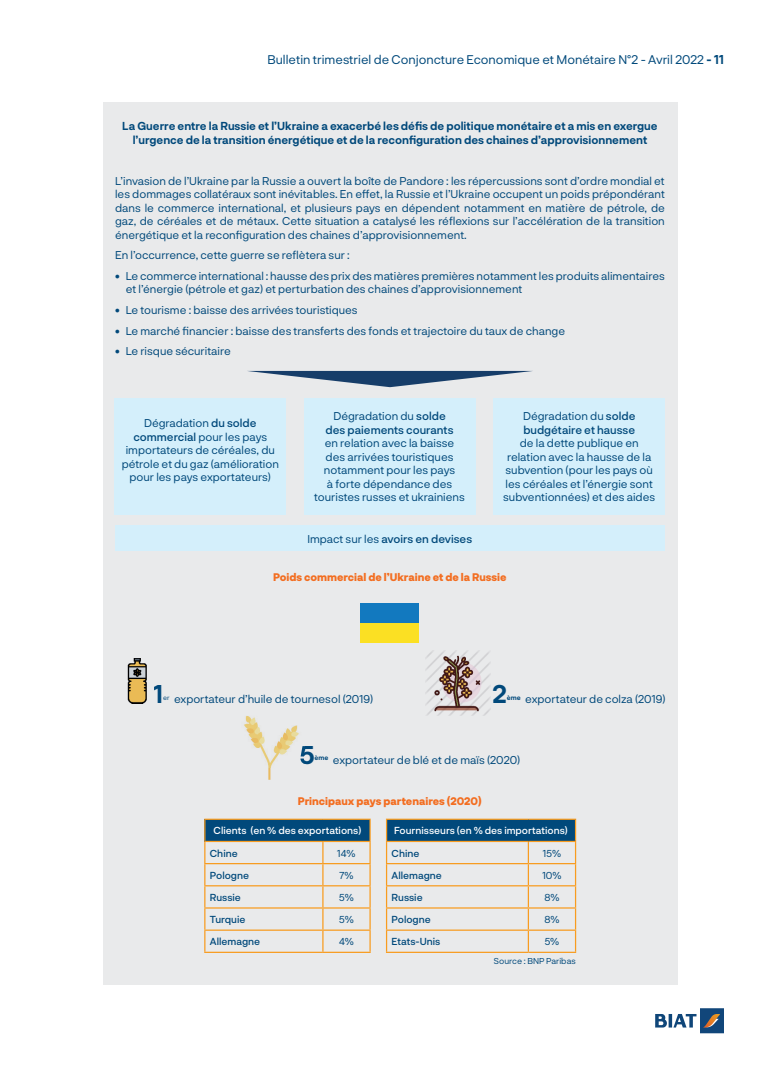
<style>
.page{position:relative;width:780px;height:1088px;background:#fff}
.page>*{position:absolute;margin:0;border:0;box-sizing:border-box;transform-origin:0 0}
.t1{font:700 25px "Neurial Grotesk";color:#01497b}
.t2{font:12.5px "Neurial Grotesk";color:#01497b}
.t3{font:11.25px/13.5px "Neurial Grotesk";color:#01497b;text-align:center}
.t4{font:700 11.25px/13.5px "Neurial Grotesk";color:#01497b;text-align:center}
.t5{font:500 11.25px/13.5px "Neurial Grotesk";color:#01497b;text-align:center}
.t6{font:800 10.62px "Neurial Grotesk";color:#f36e21}
.t7{font:500 10px "Neurial Grotesk";color:#01497b}
.t8{font:500 10px "Neurial Grotesk";color:#fff}
.t9{font:10px "Neurial Grotesk";color:#01497b}
.t10{font:8.5px "Neurial Grotesk";color:#01497b}
.s1{font-weight:700}
.s2{font-weight:500}
.s3{font-weight:400}
</style>
<div class="page">
<img style="left:655px;top:1008px;width:69px;height:25px">
<div style="left:103px;top:103px;width:574px;height:882px;background:#e9eaeb"></div>
<div style="left:205px;top:819px;width:165px;height:22px;background:#01497b"></div>
<hr style="left:204px;top:841px;width:119px;height:1px;background:#f89c20">
<hr style="left:323px;top:841px;width:47px;height:1px;background:#f89c20">
<hr style="left:204px;top:863px;width:119px;height:1px;background:#f89c20">
<hr style="left:323px;top:863px;width:47px;height:1px;background:#f89c20">
<hr style="left:204px;top:885px;width:119px;height:1px;background:#f89c20">
<hr style="left:323px;top:885px;width:47px;height:1px;background:#f89c20">
<hr style="left:204px;top:907px;width:119px;height:1px;background:#f89c20">
<hr style="left:323px;top:907px;width:47px;height:1px;background:#f89c20">
<hr style="left:204px;top:929px;width:119px;height:2px;background:#f89c20">
<hr style="left:323px;top:929px;width:47px;height:2px;background:#f89c20">
<svg style="left:322px;top:842px;width:1px;height:110px"></svg>
<hr style="left:204px;top:952px;width:119px;height:1px;background:#f89c20">
<hr style="left:323px;top:952px;width:47px;height:1px;background:#f89c20">
<svg style="left:204px;top:820px;width:1px;height:132px"></svg>
<hr style="left:204px;top:819px;width:119px;height:1px;background:#f89c20">
<hr style="left:323px;top:819px;width:47px;height:1px;background:#f89c20">
<svg style="left:369px;top:820px;width:1px;height:132px"></svg>
<div style="left:386px;top:819px;width:189px;height:22px;background:#01497b"></div>
<hr style="left:386px;top:841px;width:142px;height:1px;background:#f89c20">
<hr style="left:528px;top:841px;width:48px;height:1px;background:#f89c20">
<hr style="left:527px;top:842px;width:2px;height:21px;background:#f89c20">
<hr style="left:386px;top:863px;width:142px;height:1px;background:#f89c20">
<hr style="left:528px;top:863px;width:48px;height:1px;background:#f89c20">
<hr style="left:527px;top:864px;width:2px;height:21px;background:#f89c20">
<hr style="left:386px;top:885px;width:142px;height:1px;background:#f89c20">
<hr style="left:528px;top:885px;width:48px;height:1px;background:#f89c20">
<hr style="left:527px;top:886px;width:2px;height:21px;background:#f89c20">
<hr style="left:386px;top:907px;width:142px;height:1px;background:#f89c20">
<hr style="left:528px;top:907px;width:48px;height:1px;background:#f89c20">
<hr style="left:527px;top:908px;width:2px;height:21px;background:#f89c20">
<hr style="left:386px;top:929px;width:142px;height:2px;background:#f89c20">
<hr style="left:528px;top:929px;width:48px;height:2px;background:#f89c20">
<hr style="left:527px;top:931px;width:2px;height:21px;background:#f89c20">
<hr style="left:386px;top:952px;width:142px;height:1px;background:#f89c20">
<hr style="left:528px;top:952px;width:48px;height:1px;background:#f89c20">
<svg style="left:386px;top:820px;width:1px;height:132px"></svg>
<hr style="left:386px;top:819px;width:142px;height:1px;background:#f89c20">
<hr style="left:528px;top:819px;width:48px;height:1px;background:#f89c20">
<svg style="left:575px;top:820px;width:1px;height:132px"></svg>
<div style="left:115px;top:398px;width:171px;height:117px;background:#d4effb"></div>
<div style="left:493px;top:398px;width:172px;height:117px;background:#d4effb"></div>
<div style="left:304px;top:398px;width:171px;height:117px;background:#d4effb"></div>
<div style="left:115px;top:526px;width:549px;height:25px;background:#d4effb"></div>
<svg style="left:248px;top:371px;width:284px;height:16px"></svg>
<img style="left:361px;top:604px;width:57px;height:39px">
<img style="left:127px;top:658px;width:20px;height:45px">
<img style="left:244px;top:716px;width:55px;height:64px">
<img style="left:300px;top:746px;width:4px;height:18px">
<img style="left:425px;top:651px;width:65px;height:65px">
<p class="t2" style="left:267px;top:51px;width:458px">Bulletin trimestriel de Conjoncture Economique et Monétaire N°2 - Avril 2022 <span class="s1">- 11</span></p>
<p class="t4" style="left:122px;top:119px;width:537px">La Guerre entre la Russie et l’Ukraine a exacerbé les défis de politique monétaire et a mis en exergue l’urgence de la transition énergétique et de la reconfiguration des chaines d’approvisionnement</p>
<p class="t3" style="left:115px;top:173px;width:551px;text-align:justify">L’invasion de l’Ukraine par la Russie a ouvert la boîte de Pandore : les répercussions sont d’ordre mondial et les dommages collatéraux sont inévitables. En effet, la Russie et l’Ukraine occupent un poids prépondérant dans le commerce international, et plusieurs pays en dépendent notamment en matière de pétrole, de gaz, de céréales et de métaux. Cette situation a catalysé les réflexions sur l’accélération de la transition énergétique et la reconfiguration des chaines d’approvisionnement.</p>
<p class="t3" style="left:115px;top:248px;width:236px">En l’occurrence, cette guerre se reflètera sur :</p>
<p class="t3" style="left:126px;top:269px;width:540px;text-align:left;text-indent:-11px"><span class="s1">•</span> Le commerce international : hausse des prix des matières premières notamment les produits alimentaires et l’énergie (pétrole et gaz) et perturbation des chaines d’approvisionnement</p>
<p class="t3" style="left:115px;top:303px;width:244px"><span class="s1">•</span> Le tourisme : baisse des arrivées touristiques</p>
<p class="t3" style="left:115px;top:323px;width:451px"><span class="s1">•</span> Le marché financier : baisse des transferts des fonds et trajectoire du taux de change</p>
<p class="t3" style="left:115px;top:344px;width:117px"><span class="s1">•</span> Le risque sécuritaire</p>
<p class="t3" style="left:122px;top:416px;width:159px">Dégradation <span class="s2">du solde commercial</span> pour les pays importateurs de céréales, du pétrole et du gaz (amélioration pour les pays exportateurs)</p>
<p class="t5" style="left:325px;top:409px;width:129px"><span class="s3">Dégradation du</span> solde des paiements courants</p>
<p class="t3" style="left:314px;top:436px;width:152px">en relation avec la baisse des arrivées touristiques notamment pour les pays<br>à forte dépendance des touristes russes et ukrainiens</p>
<p class="t5" style="left:307px;top:531px;width:166px"><span class="s3">Impact sur les</span> avoirs en devises</p>
<p class="t5" style="left:523px;top:409px;width:114px;text-align:left"><span class="s3">Dégradation du</span> solde budgétaire et hausse</p>
<p class="t3" style="left:503px;top:436px;width:153px">de la dette publique en relation avec la hausse de la subvention (pour les pays où les céréales et l’énergie sont subventionnées) et des aides</p>
<p class="t6" style="left:273px;top:569px;width:235px">Poids commercial de l’Ukraine et de la Russie</p>
<h1 class="t1" style="left:153px;top:676px;width:11px">1</h1>
<p class="t3" style="left:163px;top:692px;width:211px"><sup>er</sup> exportateur d’huile de tournesol (2019)</p>
<h1 class="t1" style="left:492px;top:676px;width:16px">2</h1>
<p class="t3" style="left:507px;top:692px;width:160px"><sup>ème</sup> exportateur de colza (2019)</p>
<h1 class="t1" style="left:300px;top:737px;width:16px">5</h1>
<p class="t3" style="left:314px;top:753px;width:207px"><sup>ème</sup> exportateur de blé et de maïs (2020)</p>
<p class="t6" style="left:298px;top:793px;width:186px">Principaux pays partenaires (2020)</p>
<p class="t8" style="left:213px;top:824px;width:149px">Clients (en % des exportations)</p>
<p class="t7" style="left:210px;top:846px;width:29px">Chine</p>
<p class="t9" style="left:337px;top:846px;width:20px">14%</p>
<p class="t7" style="left:210px;top:868px;width:41px">Pologne</p>
<p class="t9" style="left:339px;top:868px;width:15px">7%</p>
<p class="t7" style="left:210px;top:890px;width:33px">Russie</p>
<p class="t9" style="left:339px;top:890px;width:16px">5%</p>
<p class="t7" style="left:210px;top:912px;width:37px">Turquie</p>
<p class="t9" style="left:339px;top:912px;width:16px">5%</p>
<p class="t7" style="left:210px;top:934px;width:52px">Allemagne</p>
<p class="t9" style="left:339px;top:935px;width:16px">4%</p>
<p class="t8" style="left:394px;top:824px;width:175px">Fournisseurs (en % des importations)</p>
<p class="t7" style="left:391px;top:846px;width:29px">Chine</p>
<p class="t9" style="left:543px;top:846px;width:20px">15%</p>
<p class="t7" style="left:391px;top:868px;width:52px">Allemagne</p>
<p class="t9" style="left:542px;top:868px;width:21px">10%</p>
<p class="t7" style="left:391px;top:890px;width:33px">Russie</p>
<p class="t9" style="left:544px;top:890px;width:17px">8%</p>
<p class="t7" style="left:391px;top:912px;width:41px">Pologne</p>
<p class="t9" style="left:544px;top:912px;width:17px">8%</p>
<p class="t7" style="left:391px;top:934px;width:50px">Etats-Unis</p>
<p class="t9" style="left:544px;top:935px;width:16px">5%</p>
<p class="t10" style="left:494px;top:955px;width:83px">Source : BNP Paribas</p>
</div>
